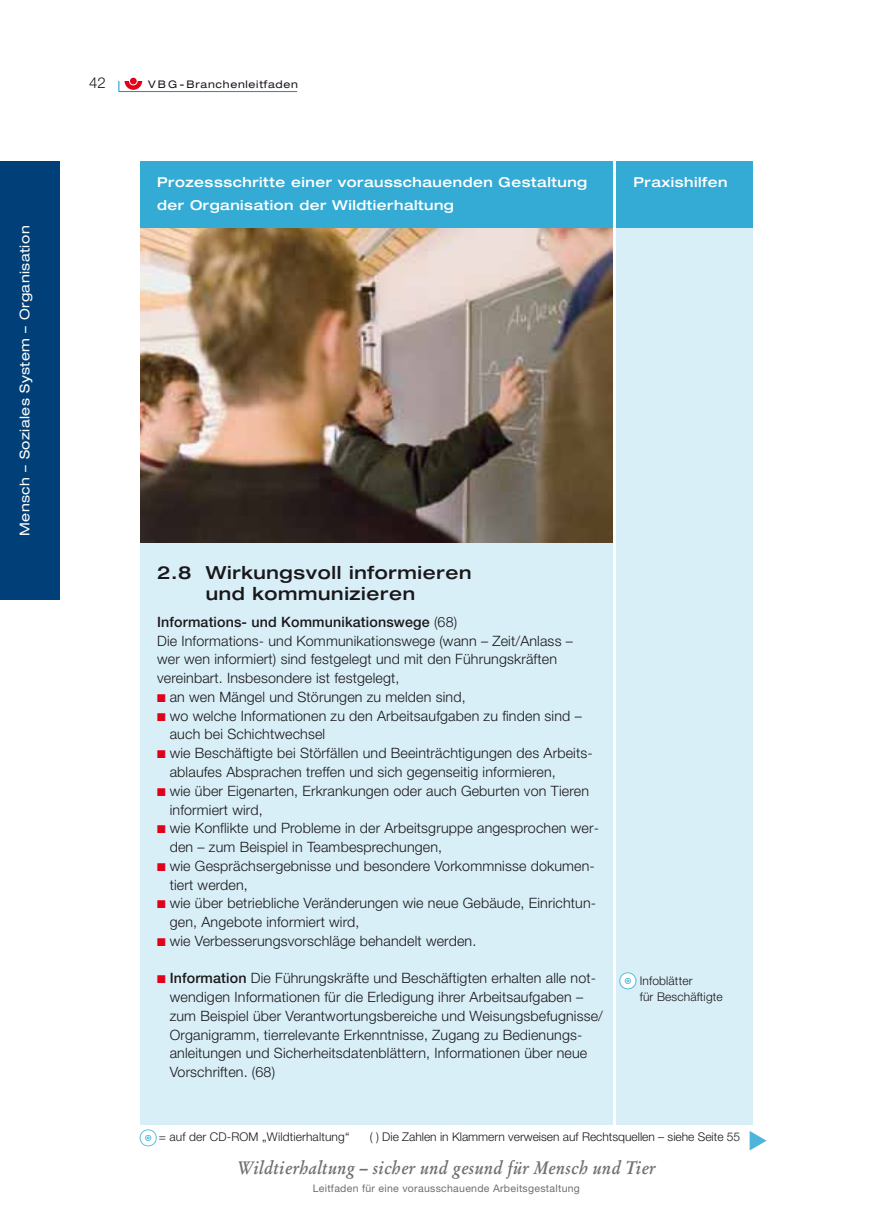
<style>
.page{position:relative;width:893px;height:1217px;background:#fff}
.page>*{position:absolute;margin:0;border:0;box-sizing:border-box;transform-origin:0 0}
.t1{font:italic 700 18px "Stempel Garamond";letter-spacing:.025em;color:#6f7072;scale:.9 1}
.t2{font:500 expanded 18px/21px "Helvetica Neue";letter-spacing:.035em;color:#1a171b;text-align:center}
.t3{font:300 15px "Helvetica Neue";color:#1a171b}
.t4{font:300 14.25px/18.8px "Helvetica Neue";letter-spacing:.01em;color:#1a171b}
.t5{font:500 14.25px "Helvetica Neue";letter-spacing:.01em;color:#1a171b}
.t6{font:500 expanded 13.65px/22.5px "Helvetica Neue";letter-spacing:.035em;color:#fff}
.t7{font:expanded 13.5px "Helvetica Neue";letter-spacing:.035em;color:#fff}
.t8{font:300 12px/16.5px "Helvetica Neue";letter-spacing:.005em;color:#1a171b}
.t9{font:10.5px "Helvetica Neue";letter-spacing:.03em;color:#6f7072}
.t10{font:expanded 10.5px "Helvetica Neue";letter-spacing:.065em;color:#1a171b}
.s1{font-weight:300}
.s2{font-weight:500}
</style>
<div class="page">
<div style="left:0;top:162px;width:59px;height:438px;background:#003f77"></div>
<hr style="left:119px;top:91px;width:178px;height:1px;background:#0096c9">
<div style="left:130px;top:78px;width:7px;height:6px;background:#e2001a;border-radius:50%"></div>
<svg style="left:125px;top:81px;width:17px;height:9px"></svg>
<div style="left:140px;top:227px;width:472px;height:897px;background:#d9eff7"></div>
<div style="left:140px;top:162px;width:472px;height:66px;background:#33abd4"></div>
<div style="left:616px;top:227px;width:136px;height:897px;background:#d9eff7"></div>
<div style="left:616px;top:162px;width:136px;height:66px;background:#33abd4"></div>
<img style="left:140px;top:228px;width:472px;height:315px">
<svg style="left:620px;top:972px;width:16px;height:16px"></svg>
<p class="t7" style="left:20px;top:536px;width:312px;rotate:-90deg">Mensch – Soziales System – Organisation</p>
<p class="t3" style="left:89px;top:78px;width:18px">42</p>
<p class="t10" style="left:148px;top:81px;width:151px">VBG- Branchenleitfaden</p>
<p class="t6" style="left:157px;top:172px;width:432px">Prozessschritte einer vorausschauenden Gestaltung der Organisation der Wildtierhaltung</p>
<p class="t6" style="left:633px;top:172px;width:95px">Praxishilfen</p>
<p class="t2" style="left:157px;top:563px;width:316px">2.8 Wirkungsvoll informieren und kommunizieren</p>
<p class="t5" style="left:157px;top:616px;width:302px">Informations- und Kommunikationswege <span class="s1">(68)</span></p>
<p class="t4" style="left:157px;top:632px;width:417px">Die Informations- und Kommunikationswege (wann – Zeit/Anlass –</p>
<p class="t4" style="left:157px;top:651px;width:401px">wer wen informiert) sind festgelegt und mit den Führungskräften</p>
<p class="t4" style="left:157px;top:670px;width:244px">vereinbart. Insbesondere ist festgelegt,</p>
<p class="t4" style="left:170px;top:688px;width:297px">an wen Mängel und Störungen zu melden sind,</p>
<p class="t4" style="left:170px;top:707px;width:413px">wo welche Informationen zu den Arbeitsaufgaben zu finden sind –</p>
<p class="t4" style="left:170px;top:726px;width:157px">auch bei Schichtwechsel</p>
<p class="t4" style="left:170px;top:745px;width:424px">wie Beschäftigte bei Störfällen und Beeinträchtigungen des Arbeits-</p>
<p class="t4" style="left:170px;top:763px;width:388px">ablaufes Absprachen treffen und sich gegenseitig informieren,</p>
<p class="t4" style="left:170px;top:782px;width:421px">wie über Eigenarten, Erkrankungen oder auch Geburten von Tieren</p>
<p class="t4" style="left:170px;top:801px;width:94px">informiert wird,</p>
<p class="t4" style="left:170px;top:820px;width:431px">wie Konflikte und Probleme in der Arbeitsgruppe angesprochen wer-</p>
<p class="t4" style="left:170px;top:838px;width:274px">den – zum Beispiel in Teambesprechungen,</p>
<p class="t4" style="left:170px;top:857px;width:427px">wie Gesprächsergebnisse und besondere Vorkommnisse dokumen-</p>
<p class="t4" style="left:170px;top:876px;width:80px">tiert werden,</p>
<p class="t4" style="left:170px;top:895px;width:428px">wie über betriebliche Veränderungen wie neue Gebäude, Einrichtun-</p>
<p class="t4" style="left:170px;top:913px;width:191px">gen, Angebote informiert wird,</p>
<p class="t4" style="left:170px;top:932px;width:308px">wie Verbesserungsvorschläge behandelt werden.</p>
<p class="t4" style="left:170px;top:970px;width:435px"><span class="s2">Information</span> Die Führungskräfte und Beschäftigten erhalten alle not&shy;wendigen Informationen für die Erledigung ihrer Arbeitsaufgaben – zum Beispiel über Verantwortungsbereiche und Weisungsbefugnisse/ Organigramm, tierrelevante Erkenntnisse, Zugang zu Bedienungs&shy;anleitungen und Sicherheitsdatenblättern, Informationen über neue Vorschriften. (68)</p>
<p class="t8" style="left:640px;top:973px;width:84px">Infoblätter<br>für Beschäftigte</p>
<p class="t8" style="left:159px;top:1129px;width:192px">= auf der CD-ROM „Wildtierhaltung“</p>
<p class="t8" style="left:370px;top:1129px;width:372px">( ) Die Zahlen in Klammern verweisen auf Rechtsquellen – siehe Seite 55</p>
<p class="t1" style="left:237px;top:1159px;width:466px">Wildtierhaltung – sicher und gesund für Mensch und Tier</p>
<p class="t9" style="left:313px;top:1183px;width:269px">Leitfaden für eine vorausschauende Arbeitsgestaltung</p>
</div>
